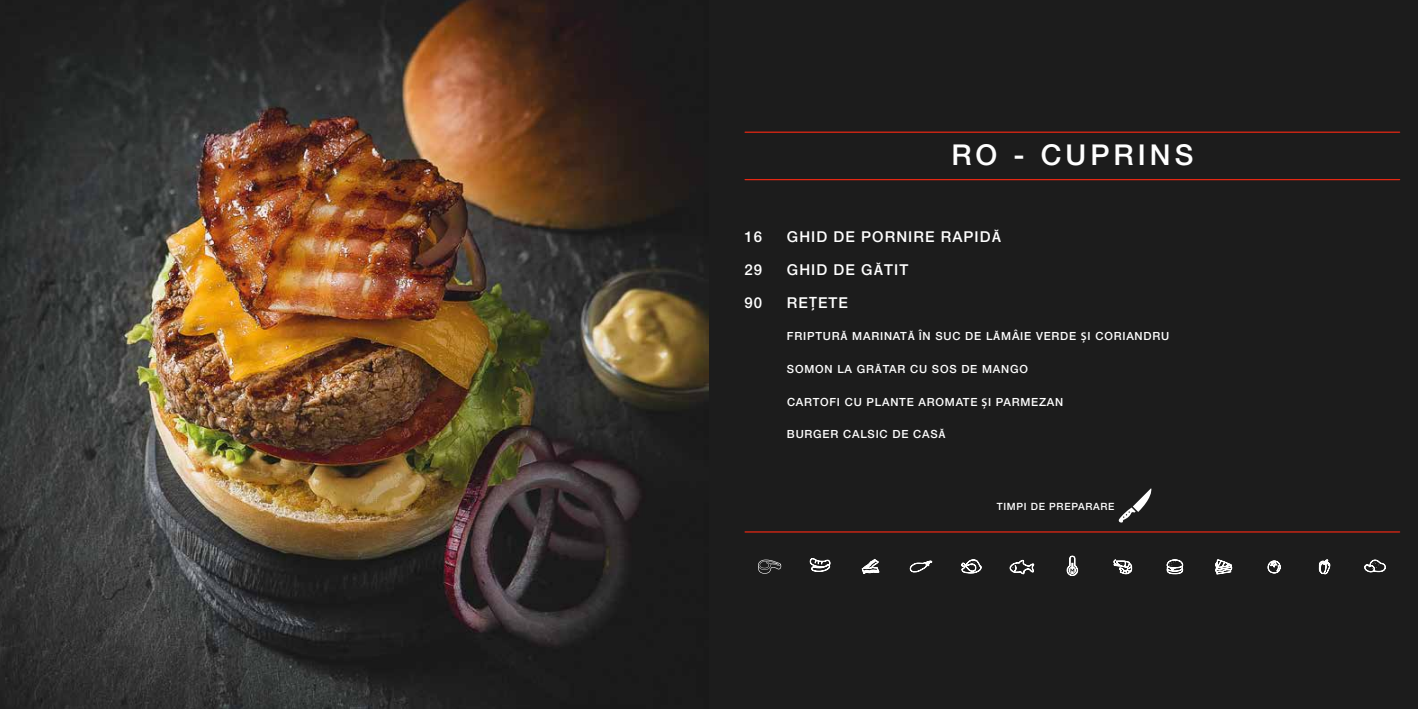
<style>
.page{position:relative;width:1418px;height:709px;background:#fff}
.page>*{position:absolute;margin:0;border:0;box-sizing:border-box;transform-origin:0 0}
.t1{font:500 28.75px "Helvetica Neue LT Std";letter-spacing:.14em;color:#fff}
.t2{font:500 15px "Helvetica Neue LT Std";letter-spacing:.07em;color:#fff}
.t3{font:500 11.25px "Helvetica Neue LT Std";letter-spacing:.07em;color:#fff}
.t4{font:500 10px "Helvetica Neue LT Std";letter-spacing:.07em;color:#fff}
.s1{font-family:"Myriad Pro";font-weight:600}
</style>
<div class="page">
<div style="left:709px;top:0;width:708px;height:709px;background:#1c1c1c"></div>
<svg style="left:758px;top:559px;width:23px;height:14px"></svg>
<svg style="left:810px;top:558px;width:20px;height:14px"></svg>
<svg style="left:862px;top:559px;width:17px;height:15px"></svg>
<svg style="left:909px;top:560px;width:23px;height:12px"></svg>
<svg style="left:961px;top:559px;width:20px;height:14px"></svg>
<svg style="left:1009px;top:559px;width:25px;height:16px"></svg>
<svg style="left:1066px;top:555px;width:12px;height:21px"></svg>
<svg style="left:1113px;top:559px;width:19px;height:15px"></svg>
<svg style="left:1166px;top:559px;width:17px;height:16px"></svg>
<svg style="left:1214px;top:532px;width:18px;height:43px"></svg>
<svg style="left:1267px;top:560px;width:13px;height:13px"></svg>
<svg style="left:1318px;top:559px;width:12px;height:16px"></svg>
<svg style="left:1364px;top:559px;width:21px;height:13px"></svg>
<svg style="left:1118px;top:488px;width:33px;height:34px"></svg>
<hr style="left:745px;top:132px;width:654px;height:1px;background:#e52713">
<hr style="left:745px;top:531px;width:654px;height:1px;background:#e52713">
<hr style="left:745px;top:179px;width:654px;height:1px;background:#e52713">
<img style="left:0;top:0;width:709px;height:709px">
<h1 class="t1" style="left:951px;top:137px;width:243px">RO - CUPRINS</h1>
<h2 class="t2" style="left:744px;top:228px;width:19px">16</h2>
<h2 class="t2" style="left:787px;top:228px;width:216px">GHID DE PORNIRE RAPID<span class="s1">Ă</span></h2>
<h2 class="t2" style="left:744px;top:260px;width:19px">29</h2>
<h2 class="t2" style="left:787px;top:260px;width:123px">GHID DE G<span class="s1">Ă</span>TIT</h2>
<h2 class="t2" style="left:744px;top:293px;width:19px">90</h2>
<h2 class="t2" style="left:787px;top:293px;width:62px">RE<span class="s1">Ț</span>ETE</h2>
<p class="t3" style="left:787px;top:329px;width:384px">FRIPTUR<span class="s1">Ă</span> MARINAT<span class="s1">Ă</span> ÎN SUC DE L<span class="s1">Ă</span>MÂIE VERDE <span class="s1">Ș</span>I CORIANDRU</p>
<p class="t3" style="left:787px;top:362px;width:242px">SOMON LA GR<span class="s1">Ă</span>TAR CU SOS DE MANGO</p>
<p class="t3" style="left:787px;top:395px;width:278px">CARTOFI CU PLANTE AROMATE <span class="s1">Ș</span>I PARMEZAN</p>
<p class="t3" style="left:787px;top:428px;width:160px">BURGER CALSIC DE CAS<span class="s1">Ă</span></p>
<p class="t4" style="left:996px;top:500px;width:119px">TIMPI DE PREPARARE</p>
</div>
